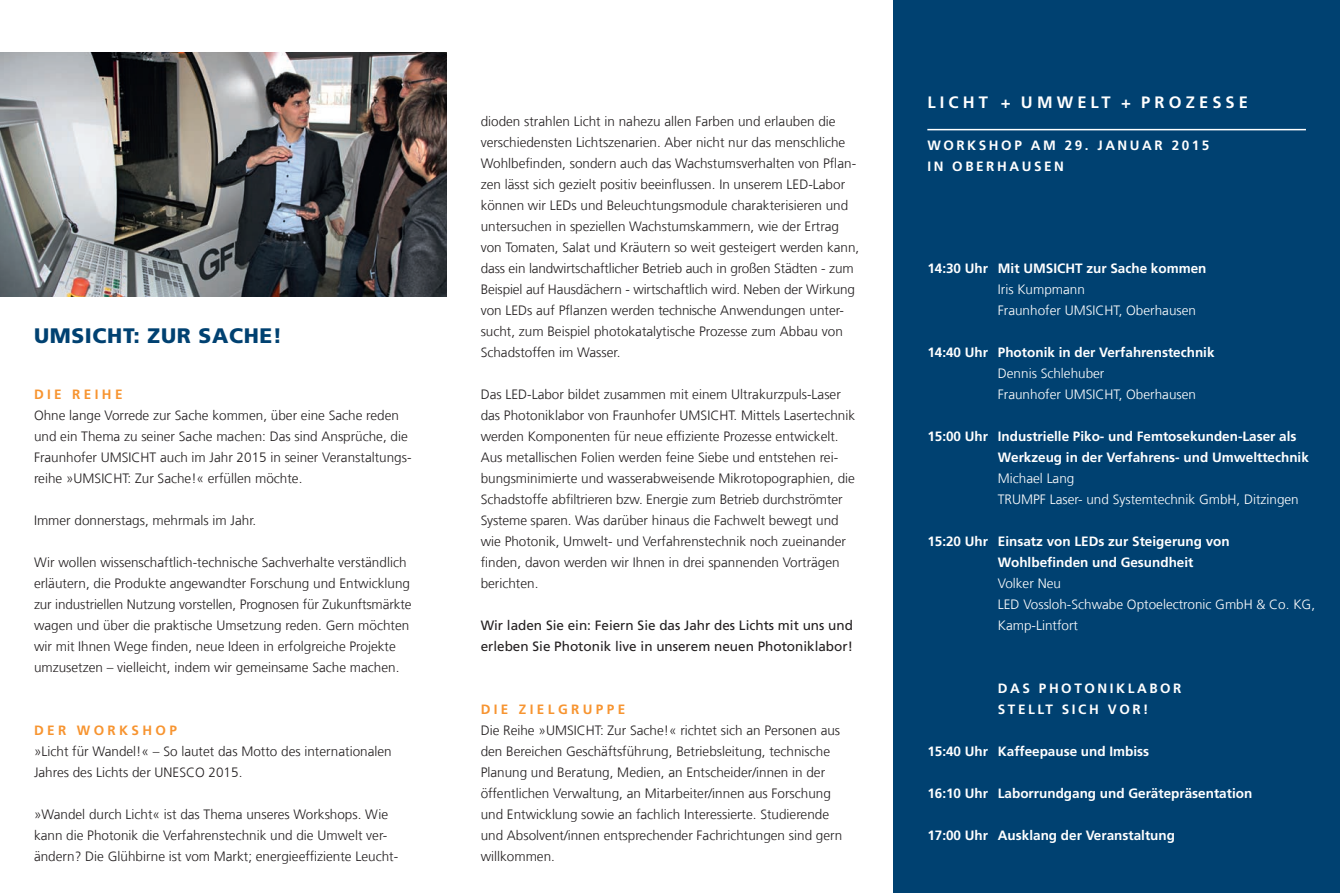
<style>
.page{position:relative;width:1340px;height:893px;background:#fff}
.page>*{position:absolute;margin:0;border:0;box-sizing:border-box;transform-origin:0 0}
.t1{font:900 21px "Frutiger LT Com";letter-spacing:.03em;color:#004171}
.t2{font:700 16.5px "Frutiger LT Com";letter-spacing:.25em;color:#fff}
.t3{font:300 13.5px/21px "Frutiger LT Com";color:#231f20}
.t4{font:700 13.5px/21px "Frutiger LT Com";color:#fff}
.t5{font:300 13.5px/21px "Frutiger LT Com";color:#fff}
.t6{font:13.5px/21px "Frutiger LT Com";color:#231f20}
.t7{font:700 13.5px/21px "Frutiger LT Com";letter-spacing:.19em;color:#fff}
.t8{font:700 13.5px "Frutiger LT Com";letter-spacing:.25em;color:#f79430}
</style>
<div class="page">
<div style="left:893px;top:0;width:446px;height:893px;background:#004171"></div>
<hr style="left:927px;top:129px;width:378px;height:1px;background:#fff">
<img style="left:0;top:52px;width:446px;height:244px">
<h1 class="t1" style="left:34px;top:323px;width:250px">UMSICHT: ZUR SACHE!</h1>
<p class="t8" style="left:34px;top:386px;width:90px">DIE REIHE</p>
<p class="t3" style="left:34px;top:405px;width:379px">Ohne lange Vorrede zur Sache kommen, über eine Sache reden und ein Thema zu seiner Sache machen: Das sind Ansprüche, die Fraunhofer UMSICHT auch im Jahr 2015 in seiner Veranstaltungs&shy;reihe »UMSICHT: Zur Sache!« erfüllen möchte.</p>
<p class="t3" style="left:34px;top:510px;width:224px">Immer donnerstags, mehrmals im Jahr.</p>
<p class="t3" style="left:34px;top:552px;width:379px">Wir wollen wissenschaftlich-technische Sachverhalte verständlich erläutern, die Produkte angewandter Forschung und Entwicklung zur industriellen Nutzung vorstellen, Prognosen für Zukunftsmärkte wagen und über die praktische Umsetzung reden. Gern möchten wir mit Ihnen Wege finden, neue Ideen in erfolgreiche Projekte umzusetzen – vielleicht, indem wir gemeinsame Sache machen.</p>
<p class="t8" style="left:34px;top:723px;width:144px">DER WORKSHOP</p>
<p class="t3" style="left:34px;top:741px;width:359px">»Licht für Wandel!« – So lautet das Motto des internationalen<br>Jahres des Lichts der UNESCO 2015.</p>
<p class="t3" style="left:34px;top:804px;width:366px">»Wandel durch Licht« ist das Thema unseres Workshops. Wie kann die Photonik die Verfahrenstechnik und die Umwelt ver&shy;ändern? Die Glühbirne ist vom Markt; energieeffiziente Leucht-</p>
<p class="t3" style="left:480px;top:111px;width:380px">dioden strahlen Licht in nahezu allen Farben und erlauben die verschiedensten Lichtszenarien. Aber nicht nur das menschliche Wohlbefinden, sondern auch das Wachstumsverhalten von Pflan&shy;zen lässt sich gezielt positiv beeinflussen. In unserem LED-Labor können wir LEDs und Beleuchtungsmodule charakterisieren und untersuchen in speziellen Wachstumskammern, wie der Ertrag von Tomaten, Salat und Kräutern so weit gesteigert werden kann, dass ein landwirtschaftlicher Betrieb auch in großen Städten - zum Beispiel auf Hausdächern - wirtschaftlich wird. Neben der Wirkung von LEDs auf Pflanzen werden technische Anwendungen unter&shy;sucht, zum Beispiel photokatalytische Prozesse zum Abbau von Schadstoffen im Wasser.</p>
<p class="t3" style="left:480px;top:384px;width:376px">Das LED-Labor bildet zusammen mit einem Ultrakurzpuls-Laser das Photoniklabor von Fraunhofer UMSICHT. Mittels Lasertechnik werden Komponenten für neue effiziente Prozesse entwickelt.<br>Aus metallischen Folien werden feine Siebe und entstehen rei&shy;bungsminimierte und wasserabweisende Mikrotopographien, die Schadstoffe abfiltrieren bzw. Energie zum Betrieb durchströmter Systeme sparen. Was darüber hinaus die Fachwelt bewegt und wie Photonik, Umwelt- und Verfahrenstechnik noch zueinander finden, davon werden wir Ihnen in drei spannenden Vorträgen berichten.</p>
<p class="t6" style="left:480px;top:615px;width:374px">Wir laden Sie ein: Feiern Sie das Jahr des Lichts mit uns und erleben Sie Photonik live in unserem neuen Photoniklabor!</p>
<p class="t8" style="left:480px;top:702px;width:146px">DIE ZIELGRUPPE</p>
<p class="t3" style="left:480px;top:720px;width:363px">Die Reihe »UMSICHT: Zur Sache!« richtet sich an Personen aus den Bereichen Geschäftsführung, Betriebsleitung, technische Planung und Beratung, Medien, an Entscheider/innen in der öffentlichen Verwaltung, an Mitarbeiter/innen aus Forschung und Entwicklung sowie an fachlich Interessierte. Studierende und Absolvent/innen entsprechender Fachrichtungen sind gern willkommen.</p>
<p class="t2" style="left:927px;top:93px;width:322px">LICHT + UMWELT + PROZESSE</p>
<p class="t7" style="left:927px;top:135px;width:283px">WORKSHOP AM 29. JANUAR 2015<br>IN OBERHAUSEN</p>
<p class="t4" style="left:927px;top:258px;width:281px">14:30 Uhr Mit UMSICHT zur Sache kommen</p>
<p class="t5" style="left:997px;top:279px;width:200px">Iris Kumpmann<br>Fraunhofer UMSICHT, Oberhausen</p>
<p class="t4" style="left:927px;top:342px;width:289px">14:40 Uhr Photonik in der Verfahrenstechnik</p>
<p class="t5" style="left:997px;top:363px;width:200px">Dennis Schlehuber<br>Fraunhofer UMSICHT, Oberhausen</p>
<p class="t4" style="left:997px;top:426px;width:312px;text-indent:-70px">15:00 Uhr Industrielle Piko- und Femtosekunden-Laser als<br>Werkzeug in der Verfahrens- und Umwelttechnik</p>
<p class="t5" style="left:997px;top:468px;width:302px">Michael Lang<br>TRUMPF Laser- und Systemtechnik GmbH, Ditzingen</p>
<p class="t4" style="left:997px;top:531px;width:233px;text-indent:-70px">15:20 Uhr Einsatz von LEDs zur Steigerung von<br>Wohlbefinden und Gesundheit</p>
<p class="t5" style="left:997px;top:573px;width:319px">Volker Neu<br>LED Vossloh-Schwabe Optoelectronic GmbH &amp; Co. KG,<br>Kamp-Lintfort</p>
<p class="t7" style="left:997px;top:678px;width:185px">DAS PHOTONIKLABOR<br>STELLT SICH VOR!</p>
<p class="t4" style="left:927px;top:741px;width:223px">15:40 Uhr Kaffeepause und Imbiss</p>
<p class="t4" style="left:927px;top:783px;width:326px">16:10 Uhr Laborrundgang und Gerätepräsentation</p>
<p class="t4" style="left:927px;top:825px;width:249px">17:00 Uhr Ausklang der Veranstaltung</p>
</div>
